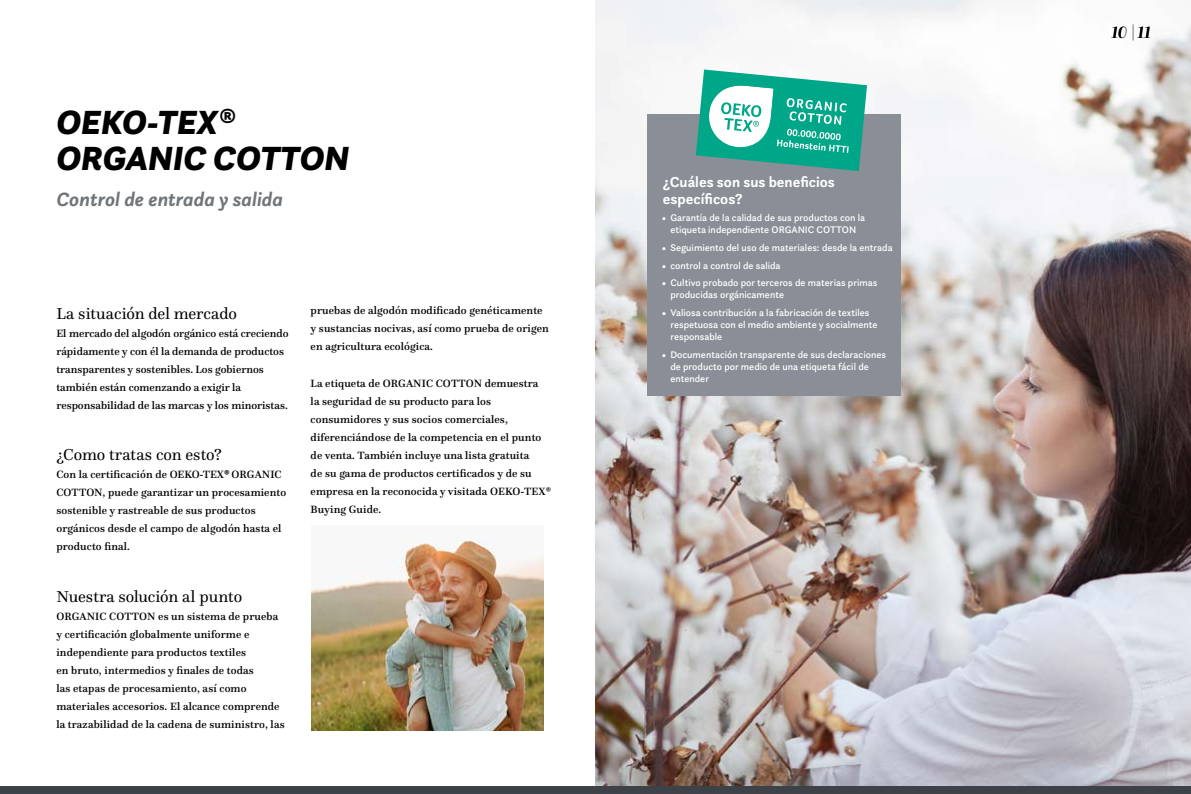
<style>
.page{position:relative;width:1191px;height:794px;background:#fff}
.page>*{position:absolute;margin:0;border:0;box-sizing:border-box;transform-origin:0 0}
.t1{font:italic 900 35px/36px "Questa Sans";color:#000}
.t2{font:italic 700 20px "Questa Sans";color:#70757a}
.t3{font:italic 500 17px "Questa Grande";color:#000}
.t4{font:16.5px "Questa";color:#000}
.t5{font:700 15px/17px "Questa Sans";color:#fff}
.t6{font:500 11px/18px "Questa";letter-spacing:.01em;color:#000}
.t7{font:500 10px/12px "Questa Sans";color:#fff}
.s1{font-weight:700}
.s2{font-family:"Questa Sans";font-weight:700;font-style:italic}
</style>
<div class="page">
<img style="left:595px;top:0;width:596px;height:787px">
<div style="left:647px;top:114px;width:253px;height:282px;background:#898e97"></div>
<div style="left:0;top:787px;width:1191px;height:7px;background:#3d4249"></div>
<svg style="left:696px;top:70px;width:171px;height:101px"></svg>
<img style="left:311px;top:539px;width:232px;height:191px">
<h1 class="t1" style="left:56px;top:104px;width:294px">OEKO-TEX<span class="s1">®<br></span>ORGANIC COTTON</h1>
<h2 class="t2" style="left:56px;top:186px;width:228px">Control de entrada y salida</h2>
<h3 class="t4" style="left:56px;top:303px;width:182px">La situación del mercado</h3>
<p class="t6" style="left:56px;top:324px;width:234px">El mercado del algodón orgánico está creciendo rápidamente y con él la demanda de productos transparentes y sostenibles. Los gobiernos también están comenzando a exigir la responsabilidad de las marcas y los minoristas.</p>
<h3 class="t4" style="left:56px;top:444px;width:167px">¿Como tratas con esto?</h3>
<p class="t6" style="left:56px;top:465px;width:231px">Con la certificación de OEKO-TEX<span class="s2">®</span> ORGANIC COTTON, puede garantizar un procesamiento sostenible y rastreable de sus productos orgánicos desde el campo de algodón hasta el producto final.</p>
<h3 class="t4" style="left:56px;top:586px;width:187px">Nuestra solución al punto</h3>
<p class="t6" style="left:56px;top:607px;width:230px">ORGANIC COTTON es un sistema de prueba y certificación globalmente uniforme e independiente para productos textiles<br>en bruto, intermedios y finales de todas<br>las etapas de procesamiento, así como materiales accesorios. El alcance comprende la trazabilidad de la cadena de suministro, las</p>
<p class="t6" style="left:311px;top:302px;width:240px">pruebas de algodón modificado genéticamente y sustancias nocivas, así como prueba de origen en agricultura ecológica.</p>
<p class="t6" style="left:311px;top:374px;width:242px">La etiqueta de ORGANIC COTTON demuestra<br>la seguridad de su producto para los consumidores y sus socios comerciales, diferenciándose de la competencia en el punto de venta. También incluye una lista gratuita<br>de su gama de productos certificados y de su empresa en la reconocida y visitada OEKO-TEX® Buying Guide.</p>
<h3 class="t5" style="left:663px;top:173px;width:173px">¿Cuáles son sus beneficios específicos?</h3>
<p class="t7" style="left:662px;top:212px;width:205px;text-align:center">• Garantía de la calidad de sus productos con la etiqueta independiente ORGANIC COTTON</p>
<p class="t7" style="left:662px;top:241px;width:232px">• Seguimiento del uso de materiales: desde la entrada</p>
<p class="t7" style="left:662px;top:259px;width:120px">• control a control de salida</p>
<p class="t7" style="left:670px;top:277px;width:208px;text-indent:-8px">• Cultivo probado por terceros de materias primas producidas orgánicamente</p>
<p class="t7" style="left:670px;top:306px;width:209px;text-indent:-8px">• Valiosa contribución a la fabricación de textiles respetuosa con el medio ambiente y socialmente responsable</p>
<p class="t7" style="left:670px;top:348px;width:217px;text-indent:-8px">• Documentación transparente de sus declaraciones de producto por medio de una etiqueta fácil de entender</p>
<h3 class="t3" style="left:1111px;top:22px;width:41px">10 |11</h3>
</div>
